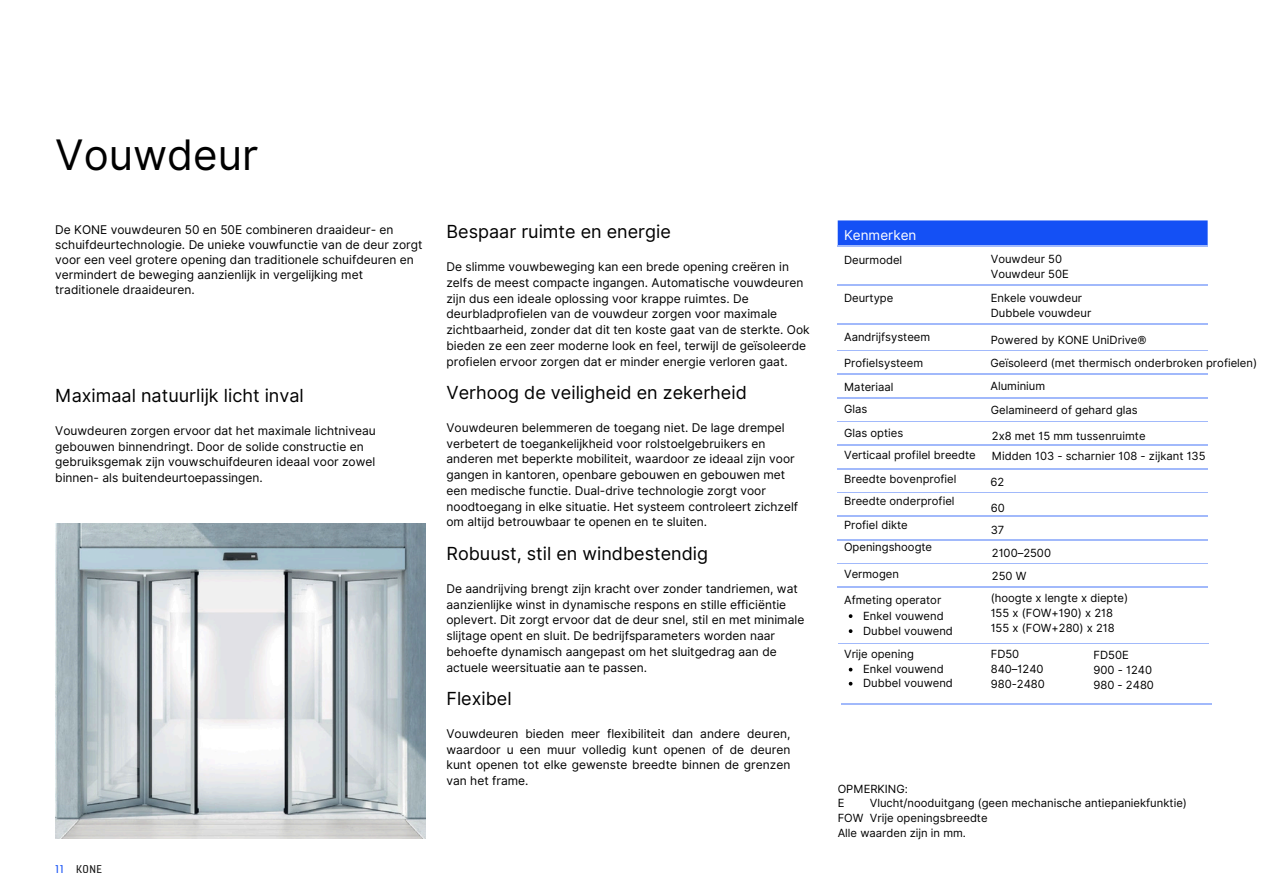
<style>
.page{position:relative;width:1263px;height:894px;background:#fff}
.page>*{position:absolute;margin:0;border:0;box-sizing:border-box;transform-origin:0 0}
.t1{font:42px "Inter";color:#000}
.t2{font:18px "Inter";color:#000}
.t3{font:13.5px "Inter";color:#fff}
.t4{font:12px/15.8px "Inter";color:#000}
.t5{font:12px "KONE Information";color:#141414}
.t6{font:12px "KONE Information";color:#1450f5}
.t7{font:11.25px/15px "Inter";color:#000}
</style>
<div class="page">
<svg style="left:838px;top:220px;width:370px;height:26px;background:#1d57f5"></svg>
<hr style="left:838px;top:246px;width:153px;height:1px;background:#a1b9fb">
<hr style="left:991px;top:246px;width:108px;height:1px;background:#a1b9fb">
<hr style="left:1099px;top:246px;width:109px;height:1px;background:#a1b9fb">
<hr style="left:838px;top:284px;width:153px;height:1px;background:#a1b9fb">
<hr style="left:991px;top:284px;width:108px;height:1px;background:#a1b9fb">
<hr style="left:1099px;top:284px;width:109px;height:1px;background:#a1b9fb">
<hr style="left:838px;top:323px;width:153px;height:1px;background:#a1b9fb">
<hr style="left:991px;top:323px;width:108px;height:1px;background:#a1b9fb">
<hr style="left:1099px;top:323px;width:109px;height:1px;background:#a1b9fb">
<hr style="left:838px;top:350px;width:153px;height:1px;background:#a1b9fb">
<hr style="left:991px;top:350px;width:108px;height:1px;background:#a1b9fb">
<hr style="left:1099px;top:350px;width:109px;height:1px;background:#a1b9fb">
<hr style="left:838px;top:374px;width:153px;height:1px;background:#a1b9fb">
<hr style="left:991px;top:374px;width:108px;height:1px;background:#a1b9fb">
<hr style="left:1099px;top:374px;width:109px;height:1px;background:#a1b9fb">
<hr style="left:838px;top:397px;width:153px;height:1px;background:#a1b9fb">
<hr style="left:991px;top:397px;width:108px;height:1px;background:#a1b9fb">
<hr style="left:1099px;top:397px;width:109px;height:1px;background:#a1b9fb">
<hr style="left:838px;top:421px;width:153px;height:1px;background:#a1b9fb">
<hr style="left:991px;top:421px;width:108px;height:1px;background:#a1b9fb">
<hr style="left:1099px;top:421px;width:109px;height:1px;background:#a1b9fb">
<hr style="left:838px;top:444px;width:153px;height:1px;background:#a1b9fb">
<hr style="left:991px;top:444px;width:108px;height:1px;background:#a1b9fb">
<hr style="left:1099px;top:444px;width:109px;height:1px;background:#a1b9fb">
<hr style="left:838px;top:468px;width:153px;height:1px;background:#a1b9fb">
<hr style="left:991px;top:468px;width:108px;height:1px;background:#a1b9fb">
<hr style="left:1099px;top:468px;width:109px;height:1px;background:#a1b9fb">
<hr style="left:838px;top:492px;width:153px;height:1px;background:#a1b9fb">
<hr style="left:991px;top:492px;width:108px;height:1px;background:#a1b9fb">
<hr style="left:1099px;top:492px;width:109px;height:1px;background:#a1b9fb">
<hr style="left:838px;top:515px;width:153px;height:1px;background:#a1b9fb">
<hr style="left:991px;top:515px;width:108px;height:1px;background:#a1b9fb">
<hr style="left:1099px;top:515px;width:109px;height:1px;background:#a1b9fb">
<hr style="left:838px;top:539px;width:153px;height:1px;background:#a1b9fb">
<hr style="left:991px;top:539px;width:108px;height:1px;background:#a1b9fb">
<hr style="left:1099px;top:539px;width:109px;height:1px;background:#a1b9fb">
<hr style="left:838px;top:563px;width:153px;height:1px;background:#a1b9fb">
<hr style="left:991px;top:563px;width:108px;height:1px;background:#a1b9fb">
<hr style="left:1099px;top:563px;width:109px;height:1px;background:#a1b9fb">
<hr style="left:838px;top:586px;width:153px;height:1px;background:#a1b9fb">
<hr style="left:991px;top:586px;width:108px;height:1px;background:#a1b9fb">
<hr style="left:1099px;top:586px;width:109px;height:1px;background:#a1b9fb">
<hr style="left:838px;top:643px;width:153px;height:1px;background:#a1b9fb">
<hr style="left:991px;top:643px;width:109px;height:1px;background:#a1b9fb">
<hr style="left:1100px;top:643px;width:108px;height:1px;background:#a1b9fb">
<hr style="left:841px;top:703px;width:153px;height:1px;background:#a1b9fb">
<hr style="left:994px;top:703px;width:109px;height:1px;background:#a1b9fb">
<hr style="left:1103px;top:703px;width:108px;height:1px;background:#a1b9fb">
<img style="left:55px;top:523px;width:370px;height:315px">
<p class="t1" style="left:55px;top:130px;width:204px">Vouwdeur</p>
<h2 class="t4" style="left:55px;top:222px;width:369px;line-height:15px">De KONE vouwdeuren 50 en 50E combineren draaideur- en schuifdeurtechnologie. De unieke vouwfunctie van de deur zorgt voor een veel grotere opening dan traditionele schuifdeuren en vermindert de beweging aanzienlijk in vergelijking met traditionele draaideuren.</h2>
<p class="t2" style="left:55px;top:384px;width:250px">Maximaal natuurlijk licht inval</p>
<p class="t4" style="left:55px;top:422px;width:322px">Vouwdeuren zorgen ervoor dat het maximale lichtniveau gebouwen binnendringt. Door de solide constructie en gebruiksgemak zijn vouwschuifdeuren ideaal voor zowel binnen- als buitendeurtoepassingen.</p>
<h2 class="t2" style="left:446px;top:221px;width:226px">Bespaar ruimte en energie</h2>
<p class="t4" style="left:446px;top:259px;width:365px">De slimme vouwbeweging kan een brede opening creëren in zelfs de meest compacte ingangen. Automatische vouwdeuren zijn dus een ideale oplossing voor krappe ruimtes. De deurbladprofielen van de vouwdeur zorgen voor maximale zichtbaarheid, zonder dat dit ten koste gaat van de sterkte. Ook bieden ze een zeer moderne look en feel, terwijl de geïsoleerde profielen ervoor zorgen dat er minder energie verloren gaat.</p>
<h2 class="t2" style="left:446px;top:381px;width:302px">Verhoog de veiligheid en zekerheid</h2>
<p class="t4" style="left:446px;top:419px;width:353px">Vouwdeuren belemmeren de toegang niet. De lage drempel verbetert de toegankelijkheid voor rolstoelgebruikers en anderen met beperkte mobiliteit, waardoor ze ideaal zijn voor gangen in kantoren, openbare gebouwen en gebouwen met een medische functie. Dual-drive technologie zorgt voor noodtoegang in elke situatie. Het systeem controleert zichzelf om altijd betrouwbaar te openen en te sluiten.</p>
<h2 class="t2" style="left:446px;top:542px;width:263px">Robuust, stil en windbestendig</h2>
<p class="t4" style="left:446px;top:580px;width:359px">De aandrijving brengt zijn kracht over zonder tandriemen, wat aanzienlijke winst in dynamische respons en stille efficiëntie oplevert. Dit zorgt ervoor dat de deur snel, stil en met minimale slijtage opent en sluit. De bedrijfsparameters worden naar behoefte dynamisch aangepast om het sluitgedrag aan de actuele weersituatie aan te passen.</p>
<p class="t2" style="left:446px;top:687px;width:67px">Flexibel</p>
<h4 class="t4" style="left:446px;top:725px;width:345px;text-align:justify">Vouwdeuren bieden meer flexibiliteit dan andere deuren, waardoor u een muur volledig kunt openen of de deuren kunt openen tot elke gewenste breedte binnen de grenzen van het frame.</h4>
<p class="t6" style="left:55px;top:861px;width:10px">11</p>
<p class="t5" style="left:76px;top:861px;width:27px">KONE</p>
<h2 class="t3" style="left:844px;top:227px;width:74px">Kenmerken</h2>
<h3 class="t7" style="left:844px;top:252px;width:60px">Deurmodel</h3>
<h4 class="t7" style="left:991px;top:251px;width:73px">Vouwdeur 50</h4>
<h4 class="t7" style="left:991px;top:266px;width:80px">Vouwdeur 50E</h4>
<p class="t7" style="left:844px;top:291px;width:51px">Deurtype</p>
<p class="t7" style="left:991px;top:290px;width:93px">Enkele vouwdeur</p>
<p class="t7" style="left:991px;top:305px;width:102px">Dubbele vouwdeur</p>
<p class="t7" style="left:844px;top:329px;width:88px">Aandrijfsysteem</p>
<p class="t7" style="left:844px;top:356px;width:81px">Profielsysteem</p>
<p class="t7" style="left:844px;top:379px;width:51px">Materiaal</p>
<p class="t7" style="left:844px;top:402px;width:25px">Glas</p>
<p class="t7" style="left:844px;top:425px;width:61px">Glas opties</p>
<p class="t7" style="left:844px;top:447px;width:133px">Verticaal profilel breedte</p>
<p class="t7" style="left:844px;top:471px;width:114px">Breedte bovenprofiel</p>
<p class="t7" style="left:844px;top:493px;width:112px">Breedte onderprofiel</p>
<p class="t7" style="left:844px;top:517px;width:65px">Profiel dikte</p>
<p class="t7" style="left:844px;top:539px;width:90px">Openingshoogte</p>
<p class="t7" style="left:844px;top:566px;width:56px">Vermogen</p>
<p class="t7" style="left:844px;top:592px;width:99px">Afmeting operator</p>
<p class="t7" style="left:863px;top:608px;width:82px">Enkel vouwend</p>
<p class="t7" style="left:863px;top:623px;width:91px">Dubbel vouwend</p>
<p class="t7" style="left:844px;top:646px;width:71px">Vrije opening</p>
<p class="t7" style="left:863px;top:661px;width:82px">Enkel vouwend</p>
<p class="t7" style="left:863px;top:675px;width:91px">Dubbel vouwend</p>
<p class="t7" style="left:991px;top:332px;width:157px">Powered by KONE UniDrive®</p>
<h4 class="t7" style="left:990px;top:355px;width:268px">Geïsoleerd (met thermisch onderbroken profielen)</h4>
<p class="t7" style="left:990px;top:378px;width:56px">Aluminium</p>
<p class="t7" style="left:991px;top:403px;width:149px">Gelamineerd of gehard glas</p>
<p class="t7" style="left:992px;top:428px;width:155px">2x8 met 15 mm tussenruimte</p>
<p class="t7" style="left:992px;top:448px;width:215px">Midden 103 - scharnier 108 - zijkant 135</p>
<p class="t7" style="left:990px;top:474px;width:15px">62</p>
<p class="t7" style="left:991px;top:522px;width:15px">37</p>
<p class="t7" style="left:991px;top:500px;width:16px">60</p>
<p class="t7" style="left:992px;top:545px;width:61px">2100–2500</p>
<p class="t7" style="left:992px;top:568px;width:36px">250 W</p>
<p class="t7" style="left:991px;top:590px;width:139px">(hoogte x lengte x diepte)</p>
<p class="t7" style="left:991px;top:605px;width:124px">155 x (FOW+190) x 218</p>
<p class="t7" style="left:991px;top:620px;width:126px">155 x (FOW+280) x 218</p>
<p class="t7" style="left:991px;top:646px;width:56px">FD50<br>840–1240<br>980-2480</p>
<p class="t7" style="left:1093px;top:647px;width:62px">FD50E<br>900 - 1240<br>980 - 2480</p>
<p class="t7" style="left:838px;top:780px;width:72px">OPMERKING:</p>
<p class="t7" style="left:838px;top:795px;width:8px">E</p>
<p class="t7" style="left:870px;top:795px;width:319px">Vlucht/nooduitgang (geen mechanische antiepaniekfunktie)</p>
<p class="t7" style="left:838px;top:810px;width:151px">FOW Vrije openingsbreedte</p>
<p class="t7" style="left:838px;top:824px;width:130px">Alle waarden zijn in mm.</p>
</div>
